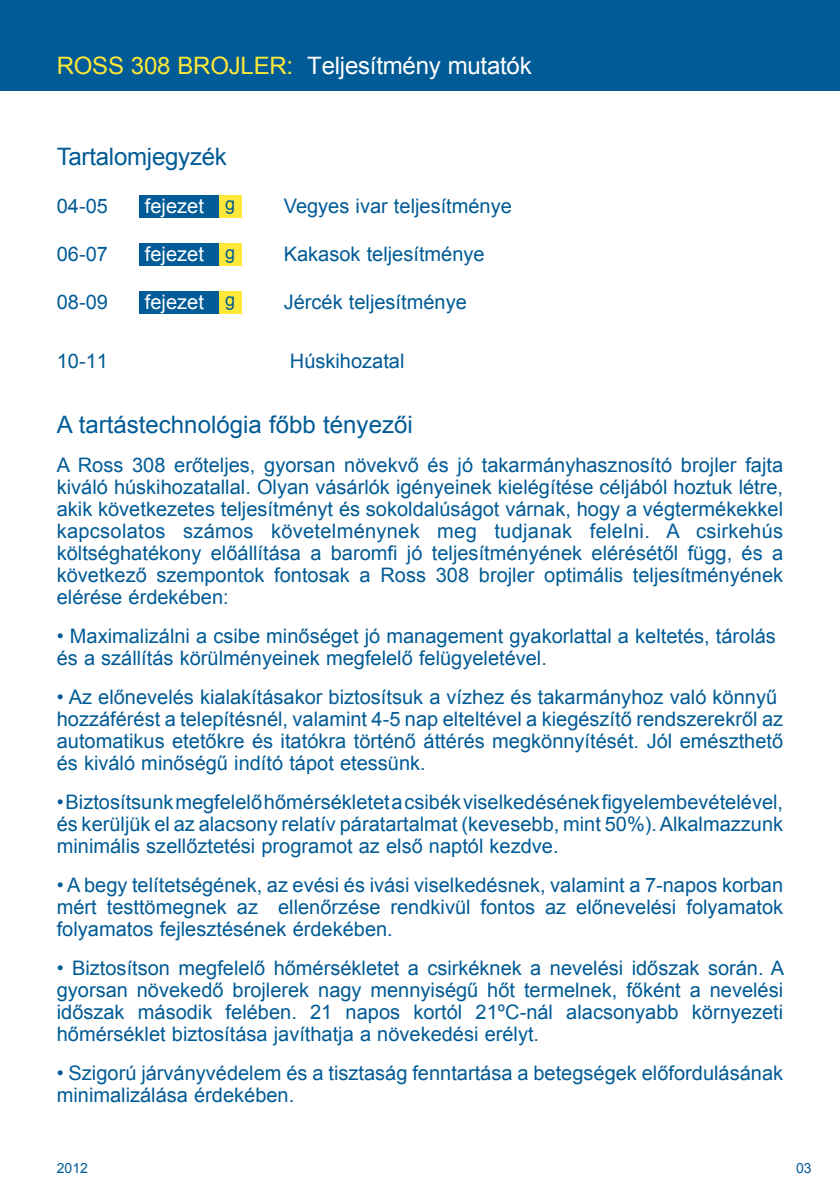
<style>
.page{position:relative;width:840px;height:1191px;background:#fff}
.page>*{position:absolute;margin:0;border:0;box-sizing:border-box;transform-origin:0 0}
.t1{font:24px "Arial";letter-spacing:-.01em;color:#fff}
.t2{font:24px "Arial";color:#005b96}
.t3{font:24px "Arial";color:#ffe938}
.t4{font:20px/22px "Arial";color:#005b96;text-align:justify}
.t5{font:20px "Arial";color:#fff}
.t6{font:14px "Arial";color:#005b96}
.s1{color:#ffe938}
.s2{font-size:18px;color:#005b96}
</style>
<div class="page">
<div style="left:0;top:0;width:839px;height:91px;background:#005b96"></div>
<div style="left:218px;top:195px;width:23px;height:23px;background:#ffe938"></div>
<div style="left:139px;top:195px;width:79px;height:23px;background:#005b96"></div>
<div style="left:218px;top:243px;width:23px;height:23px;background:#ffe938"></div>
<div style="left:139px;top:243px;width:79px;height:23px;background:#005b96"></div>
<div style="left:218px;top:291px;width:23px;height:23px;background:#ffe938"></div>
<div style="left:139px;top:291px;width:79px;height:23px;background:#005b96"></div>
<p class="t1" style="left:57px;top:50px;width:491px"><span class="s1">ROSS 308 BROJLER:</span> Performance Objec ives</p>
<p class="t1" style="left:307px;top:50px;width:226px">Teljesítmény mutatók</p>
<p class="t3" style="left:229px;top:50px;width:61px">ILER:</p>
<p class="t2" style="left:57px;top:141px;width:172px">Tartalomjegyzék</p>
<p class="t4" style="left:57px;top:195px;width:53px">04-05</p>
<p class="t4" style="left:283px;top:195px;width:229px">Vegyes ivar teljesítménye</p>
<p class="t4" style="left:57px;top:243px;width:53px">06-07</p>
<p class="t4" style="left:283px;top:243px;width:202px">Kakasok teljesítménye</p>
<p class="t4" style="left:57px;top:291px;width:53px">08-09</p>
<p class="t4" style="left:283px;top:291px;width:184px">Jércék teljesítménye</p>
<p class="t5" style="left:145px;top:193px;width:92px">fejezet <sup>g</sup></p>
<p class="t5" style="left:145px;top:241px;width:92px">fejezet <span class="s2">g</span></p>
<p class="t5" style="left:145px;top:289px;width:92px">fejezet <sup>g</sup></p>
<p class="t4" style="left:57px;top:350px;width:53px">10-11</p>
<p class="t4" style="left:290px;top:350px;width:116px">Húskihozatal</p>
<p class="t2" style="left:57px;top:409px;width:357px">A tartástechnológia főbb tényezői</p>
<p class="t4" style="left:57px;top:454px;width:727px">A Ross 308 erőteljes, gyorsan növekvő és jó takarmányhasznosító brojler fajta kiváló húskihozatallal. Olyan vásárlók igényeinek kielégítése céljából hoztuk létre, akik következetes teljesítményt és sokoldalúságot várnak, hogy a végtermékekkel kapcsolatos számos követelménynek meg tudjanak felelni. A csirkehús költséghatékony előállítása a baromfi jó teljesítményének elérésétől függ, és a következő szempontok fontosak a Ross 308 brojler optimális teljesítményének elérése érdekében:</p>
<p class="t4" style="left:57px;top:625px;width:720px">• Maximalizálni a csibe minőséget jó management gyakorlattal a keltetés, tárolás és a szállítás körülményeinek megfelelő felügyeletével.</p>
<p class="t4" style="left:57px;top:686px;width:727px;text-align:left">• Az előnevelés kialakításakor biztosítsuk a vízhez és takarmányhoz való könnyű hozzáférést a telepítésnél, valamint 4-5 nap elteltével a kiegészítő rendszerekről az automatikus etetőkre és itatókra történő áttérés megkönnyítését. Jól emészthető és kiváló minőségű indító tápot etessünk.</p>
<p class="t4" style="left:57px;top:791px;width:727px">• Biztosítsunk megfelelő hőmérsékletet a csibék viselkedésének figyelembevételével, és kerüljük el az alacsony relatív páratartalmat (kevesebb, mint 50%). Alkalmazzunk minimális szellőztetési programot az első naptól kezdve.</p>
<p class="t4" style="left:57px;top:874px;width:727px">• A begy telítetségének, az evési és ivási viselkedésnek, valamint a 7-napos korban mért testtömegnek az ellenőrzése rendkivül fontos az előnevelési folyamatok folyamatos fejlesztésének érdekében.</p>
<p class="t4" style="left:57px;top:957px;width:728px">• Biztosítson megfelelő hőmérsékletet a csirkéknek a nevelési időszak során. A gyorsan növekedő brojlerek nagy mennyiségű hőt termelnek, főként a nevelési időszak második felében. 21 napos kortól 21ºC-nál alacsonyabb környezeti hőmérséklet biztosítása javíthatja a növekedési erélyt.</p>
<p class="t4" style="left:57px;top:1062px;width:727px">• Szigorú járványvédelem és a tisztaság fenntartása a betegségek előfordulásának minimalizálása érdekében.</p>
<p class="t6" style="left:57px;top:1158px;width:33px">2012</p>
<p class="t6" style="left:795px;top:1158px;width:17px">03</p>
</div>
